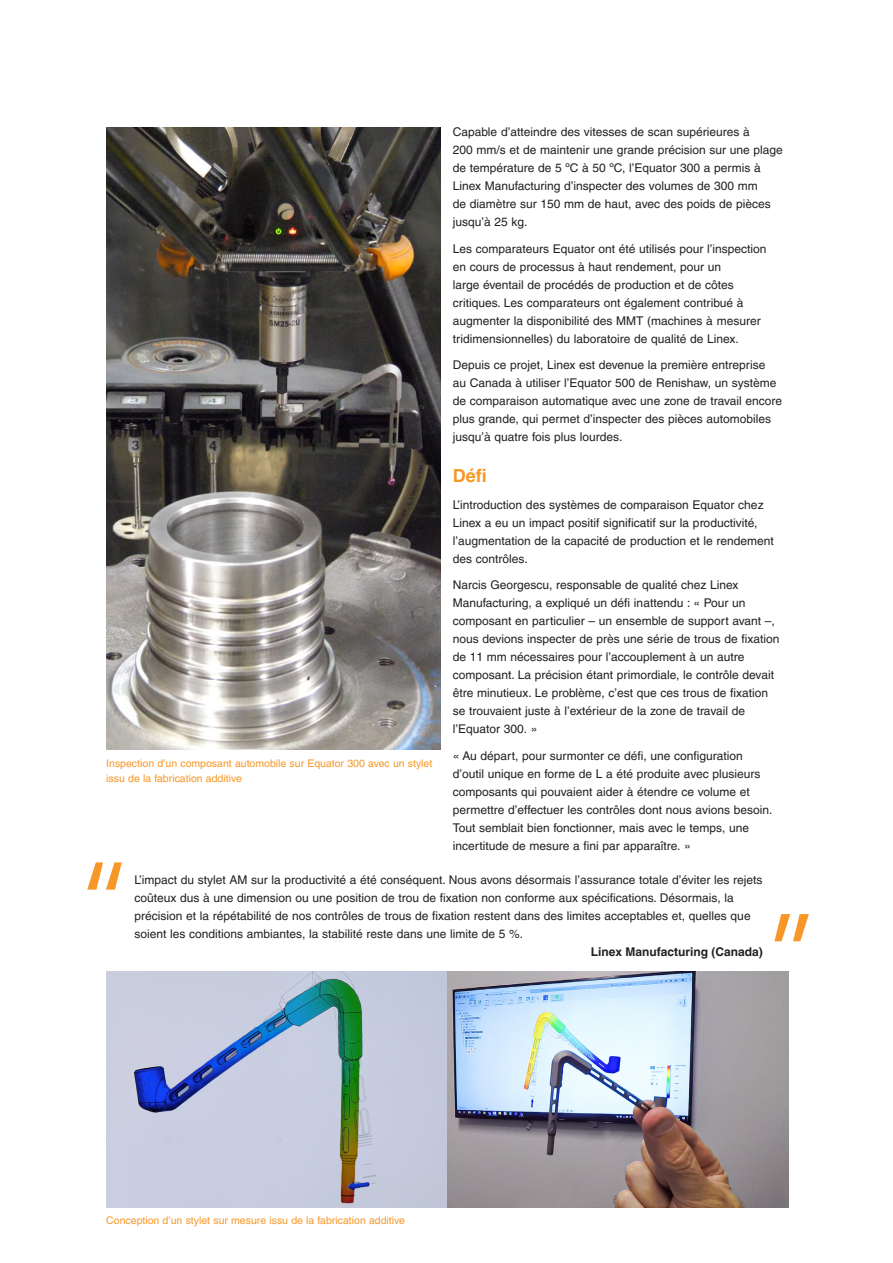
<style>
.page{position:relative;width:893px;height:1263px;background:#fff}
.page>*{position:absolute;margin:0;border:0;box-sizing:border-box;transform-origin:0 0}
.Main_body_heading_te{font:700 18px "Helvetica LT Pro";color:#f79727}
.Main_body_text_8pt{font:12px/18px "Helvetica LT Pro";color:#231f20}
.t1{font:700 12px "Helvetica LT Pro";color:#231f20}
.Caption_text_7pt{font:10.5px/15px "Helvetica LT Pro";color:#f79727}
</style>
<div class="page">
<img style="left:106px;top:971px;width:683px;height:237px">
<svg style="left:87px;top:862px;width:35px;height:28px"></svg>
<svg style="left:774px;top:914px;width:35px;height:27px"></svg>
<img style="left:106px;top:128px;width:334px;height:622px">
<p class="Main_body_text_8pt" style="left:453px;top:123px;width:331px">Capable d’atteindre des vitesses de scan supérieures à<br>200 mm/s et de maintenir une grande précision sur une plage de température de 5 ºC à 50 ºC, l’Equator 300 a permis à Linex Manufacturing d’inspecter des volumes de 300 mm<br>de diamètre sur 150 mm de haut, avec des poids de pièces jusqu’à 25 kg.</p>
<p class="Main_body_text_8pt" style="left:453px;top:239px;width:315px">Les comparateurs Equator ont été utilisés pour l’inspection en cours de processus à haut rendement, pour un<br>large éventail de procédés de production et de côtes critiques. Les comparateurs ont également contribué à augmenter la disponibilité des MMT (machines à mesurer tridimensionnelles) du laboratoire de qualité de Linex.</p>
<p class="Main_body_text_8pt" style="left:453px;top:356px;width:331px">Depuis ce projet, Linex est devenue la première entreprise<br>au Canada à utiliser l’Equator 500 de Renishaw, un système de comparaison automatique avec une zone de travail encore plus grande, qui permet d’inspecter des pièces automobiles jusqu’à quatre fois plus lourdes.</p>
<p class="Main_body_heading_te" style="left:453px;top:465px;width:36px">Défi</p>
<p class="Main_body_text_8pt" style="left:453px;top:495px;width:322px">L’introduction des systèmes de comparaison Equator chez Linex a eu un impact positif significatif sur la productivité, l’augmentation de la capacité de production et le rendement des contrôles.</p>
<p class="Main_body_text_8pt" style="left:453px;top:576px;width:328px">Narcis Georgescu, responsable de qualité chez Linex Manufacturing, a expliqué un défi inattendu : « Pour un composant en particulier – un ensemble de support avant –, nous devions inspecter de près une série de trous de fixation de 11 mm nécessaires pour l’accouplement à un autre composant. La précision étant primordiale, le contrôle devait être minutieux. Le problème, c’est que ces trous de fixation se trouvaient juste à l’extérieur de la zone de travail de l’Equator 300. »</p>
<p class="Main_body_text_8pt" style="left:453px;top:746px;width:321px">« Au départ, pour surmonter ce défi, une configuration d’outil unique en forme de L a été produite avec plusieurs composants qui pouvaient aider à étendre ce volume et permettre d’effectuer les contrôles dont nous avions besoin.<br>Tout semblait bien fonctionner, mais avec le temps, une incertitude de mesure a fini par apparaître. »</p>
<p class="Main_body_text_8pt" style="left:134px;top:871px;width:629px">L’impact du stylet AM sur la productivité a été conséquent. Nous avons désormais l’assurance totale d’éviter les rejets coûteux dus à une dimension ou une position de trou de fixation non conforme aux spécifications. Désormais, la précision et la répétabilité de nos contrôles de trous de fixation restent dans des limites acceptables et, quelles que soient les conditions ambiantes, la stabilité reste dans une limite de 5 %.</p>
<p class="t1" style="left:591px;top:944px;width:173px">Linex Manufacturing (Canada)</p>
<p class="Caption_text_7pt" style="left:106px;top:756px;width:328px">Inspection d’un composant automobile sur Equator 300 avec un stylet issu de la fabrication additive</p>
<p class="Caption_text_7pt" style="left:106px;top:1213px;width:300px">Conception d’un stylet sur mesure issu de la fabrication additive</p>
</div>
